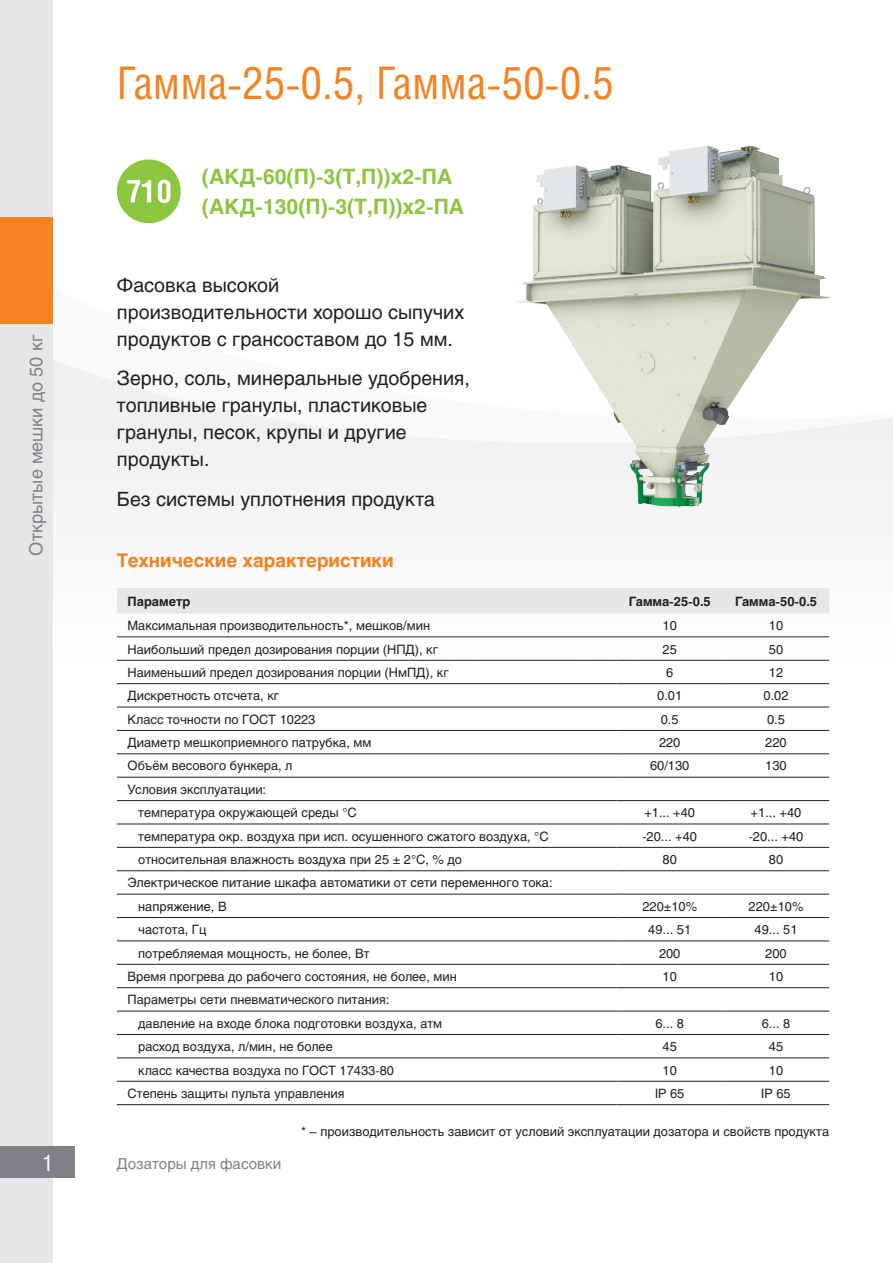
<style>
.page{position:relative;width:893px;height:1263px;background:#fff}
.page>*{position:absolute;margin:0;border:0;box-sizing:border-box;transform-origin:0 0}
.t1{font:45px "Helios Cond";color:#f58220}
.t2{font:22.5px "Helios Cond";color:#fff}
.t3{font:700 21px/30px "Helios";color:#8bc63e}
.t4{font:19.5px/27px "Helios";color:#231f20}
.t5{font:700 18.75px "Helios";color:#f58220}
.t6{font:18px "Helios";color:#808285}
.t7{font:15px "Helios";color:#808285}
.t8{font:12.75px "Helios";color:#231f20}
.t9{font:700 12.75px "Helios";color:#231f20}
</style>
<div class="page">
<div style="left:0;top:0;width:53px;height:1263px;background:#e6e7e9"></div>
<div style="left:0;top:1146px;width:74px;height:32px;background:#808285"></div>
<div style="left:0;top:218px;width:53px;height:106px;background:#f58220"></div>
<div style="left:117px;top:159px;width:64px;height:64px;background:#8bc63e;border-radius:50%"></div>
<svg style="left:127px;top:180px;width:43px;height:23px"></svg>
<div style="left:117px;top:588px;width:712px;height:25px;background:#e6e7e9"></div>
<hr style="left:117px;top:636px;width:500px;height:1px;background:#231f20">
<hr style="left:617px;top:636px;width:106px;height:1px;background:#231f20">
<hr style="left:723px;top:636px;width:106px;height:1px;background:#231f20">
<hr style="left:117px;top:660px;width:500px;height:1px;background:#231f20">
<hr style="left:617px;top:660px;width:106px;height:1px;background:#231f20">
<hr style="left:723px;top:660px;width:106px;height:1px;background:#231f20">
<hr style="left:117px;top:683px;width:500px;height:1px;background:#231f20">
<hr style="left:617px;top:683px;width:106px;height:1px;background:#231f20">
<hr style="left:723px;top:683px;width:106px;height:1px;background:#231f20">
<hr style="left:117px;top:707px;width:500px;height:1px;background:#231f20">
<hr style="left:617px;top:707px;width:106px;height:1px;background:#231f20">
<hr style="left:723px;top:707px;width:106px;height:1px;background:#231f20">
<hr style="left:117px;top:730px;width:500px;height:1px;background:#231f20">
<hr style="left:617px;top:730px;width:106px;height:1px;background:#231f20">
<hr style="left:723px;top:730px;width:106px;height:1px;background:#231f20">
<hr style="left:117px;top:753px;width:500px;height:1px;background:#231f20">
<hr style="left:617px;top:753px;width:106px;height:1px;background:#231f20">
<hr style="left:723px;top:753px;width:106px;height:1px;background:#231f20">
<hr style="left:117px;top:777px;width:500px;height:1px;background:#231f20">
<hr style="left:617px;top:777px;width:106px;height:1px;background:#231f20">
<hr style="left:723px;top:777px;width:106px;height:1px;background:#231f20">
<hr style="left:117px;top:800px;width:500px;height:1px;background:#231f20">
<hr style="left:617px;top:800px;width:106px;height:1px;background:#231f20">
<hr style="left:723px;top:800px;width:106px;height:1px;background:#231f20">
<hr style="left:117px;top:824px;width:500px;height:1px;background:#231f20">
<hr style="left:617px;top:824px;width:106px;height:1px;background:#231f20">
<hr style="left:723px;top:824px;width:106px;height:1px;background:#231f20">
<hr style="left:117px;top:847px;width:500px;height:1px;background:#231f20">
<hr style="left:617px;top:847px;width:106px;height:1px;background:#231f20">
<hr style="left:723px;top:847px;width:106px;height:1px;background:#231f20">
<hr style="left:117px;top:870px;width:500px;height:1px;background:#231f20">
<hr style="left:617px;top:870px;width:106px;height:1px;background:#231f20">
<hr style="left:723px;top:870px;width:106px;height:1px;background:#231f20">
<hr style="left:117px;top:894px;width:500px;height:1px;background:#231f20">
<hr style="left:617px;top:894px;width:106px;height:1px;background:#231f20">
<hr style="left:723px;top:894px;width:106px;height:1px;background:#231f20">
<hr style="left:117px;top:917px;width:500px;height:1px;background:#231f20">
<hr style="left:617px;top:917px;width:106px;height:1px;background:#231f20">
<hr style="left:723px;top:917px;width:106px;height:1px;background:#231f20">
<hr style="left:117px;top:940px;width:500px;height:1px;background:#231f20">
<hr style="left:617px;top:940px;width:106px;height:1px;background:#231f20">
<hr style="left:723px;top:940px;width:106px;height:1px;background:#231f20">
<hr style="left:117px;top:964px;width:500px;height:1px;background:#231f20">
<hr style="left:617px;top:964px;width:106px;height:1px;background:#231f20">
<hr style="left:723px;top:964px;width:106px;height:1px;background:#231f20">
<hr style="left:117px;top:987px;width:500px;height:1px;background:#231f20">
<hr style="left:617px;top:987px;width:106px;height:1px;background:#231f20">
<hr style="left:723px;top:987px;width:106px;height:1px;background:#231f20">
<hr style="left:117px;top:1011px;width:500px;height:1px;background:#231f20">
<hr style="left:617px;top:1011px;width:106px;height:1px;background:#231f20">
<hr style="left:723px;top:1011px;width:106px;height:1px;background:#231f20">
<hr style="left:117px;top:1034px;width:500px;height:1px;background:#231f20">
<hr style="left:617px;top:1034px;width:106px;height:1px;background:#231f20">
<hr style="left:723px;top:1034px;width:106px;height:1px;background:#231f20">
<hr style="left:117px;top:1057px;width:500px;height:1px;background:#231f20">
<hr style="left:617px;top:1057px;width:106px;height:1px;background:#231f20">
<hr style="left:723px;top:1057px;width:106px;height:1px;background:#231f20">
<hr style="left:117px;top:1081px;width:500px;height:1px;background:#231f20">
<hr style="left:617px;top:1081px;width:106px;height:1px;background:#231f20">
<hr style="left:723px;top:1081px;width:106px;height:1px;background:#231f20">
<hr style="left:117px;top:1104px;width:500px;height:1px;background:#231f20">
<hr style="left:617px;top:1104px;width:106px;height:1px;background:#231f20">
<hr style="left:723px;top:1104px;width:106px;height:1px;background:#231f20">
<img style="left:517px;top:145px;width:312px;height:362px">
<p class="t1" style="left:117px;top:56px;width:498px">Гамма-25-0.5, Гамма-50-0.5</p>
<h3 class="t6" style="left:25px;top:556px;width:222px;rotate:-90deg">Открытые мешки до 50 кг</h3>
<p class="t3" style="left:202px;top:162px;width:264px">(АКД-60(П)-3(Т,П))х2-ПA (АКД-130(П)-3(Т,П))х2-ПA</p>
<p class="t4" style="left:117px;top:271px;width:349px">Фасовка высокой производительности хорошо сыпучих продуктов с грансоставом до 15 мм.</p>
<p class="t4" style="left:117px;top:365px;width:355px">Зерно, соль, минеральные удобрения, топливные гранулы, пластиковые гранулы, песок, крупы и другие продукты.</p>
<p class="t4" style="left:117px;top:485px;width:320px">Без системы уплотнения продукта</p>
<p class="t5" style="left:117px;top:549px;width:278px">Технические характеристики</p>
<p class="t9" style="left:128px;top:594px;width:64px">Параметр</p>
<p class="t9" style="left:629px;top:594px;width:84px">Гамма-25-0.5</p>
<p class="t9" style="left:735px;top:594px;width:84px">Гамма-50-0.5</p>
<p class="t8" style="left:128px;top:618px;width:304px">Максимальная производительность*, мешков/мин</p>
<p class="t8" style="left:663px;top:618px;width:16px">10</p>
<p class="t8" style="left:769px;top:618px;width:16px">10</p>
<p class="t8" style="left:128px;top:641px;width:312px">Наибольший предел дозирования порции (НПД), кг</p>
<p class="t8" style="left:663px;top:641px;width:16px">25</p>
<p class="t8" style="left:769px;top:641px;width:16px">50</p>
<p class="t8" style="left:128px;top:665px;width:323px">Наименьший предел дозирования порции (НмПД), кг</p>
<p class="t8" style="left:666px;top:665px;width:9px">6</p>
<p class="t8" style="left:769px;top:665px;width:16px">12</p>
<p class="t8" style="left:128px;top:688px;width:153px">Дискретность отсчета, кг</p>
<p class="t8" style="left:657px;top:688px;width:27px">0.01</p>
<p class="t8" style="left:763px;top:688px;width:27px">0.02</p>
<p class="t8" style="left:128px;top:712px;width:189px">Класс точности по ГОСТ 10223</p>
<p class="t8" style="left:661px;top:712px;width:19px">0.5</p>
<p class="t8" style="left:767px;top:712px;width:19px">0.5</p>
<p class="t8" style="left:128px;top:735px;width:245px">Диаметр мешкоприемного патрубка, мм</p>
<p class="t8" style="left:659px;top:735px;width:23px">220</p>
<p class="t8" style="left:765px;top:735px;width:23px">220</p>
<p class="t8" style="left:128px;top:758px;width:166px">Объём весового бункера, л</p>
<p class="t8" style="left:650px;top:758px;width:41px">60/130</p>
<p class="t8" style="left:765px;top:758px;width:23px">130</p>
<p class="t8" style="left:128px;top:782px;width:140px">Условия эксплуатации:</p>
<p class="t8" style="left:138px;top:805px;width:220px">температура окружающей среды °C</p>
<p class="t8" style="left:644px;top:805px;width:52px">+1... +40</p>
<p class="t8" style="left:751px;top:805px;width:52px">+1... +40</p>
<p class="t8" style="left:138px;top:828px;width:412px">температура окр. воздуха при исп. осушенного сжатого воздуха, °C</p>
<p class="t8" style="left:642px;top:828px;width:56px">-20... +40</p>
<p class="t8" style="left:749px;top:828px;width:56px">-20... +40</p>
<p class="t8" style="left:138px;top:852px;width:325px">относительная влажность воздуха при 25 ± 2°C, % до</p>
<p class="t8" style="left:663px;top:852px;width:16px">80</p>
<p class="t8" style="left:769px;top:852px;width:16px">80</p>
<p class="t8" style="left:128px;top:875px;width:427px">Электрическое питание шкафа автоматики от сети переменного тока:</p>
<p class="t8" style="left:138px;top:899px;width:90px">напряжение, В</p>
<p class="t8" style="left:642px;top:899px;width:56px">220±10%</p>
<p class="t8" style="left:749px;top:899px;width:56px">220±10%</p>
<p class="t8" style="left:138px;top:922px;width:70px">частота, Гц</p>
<p class="t8" style="left:648px;top:922px;width:44px">49... 51</p>
<p class="t8" style="left:755px;top:922px;width:44px">49... 51</p>
<p class="t8" style="left:138px;top:945px;width:233px">потребляемая мощность, не более, Вт</p>
<p class="t8" style="left:659px;top:945px;width:23px">200</p>
<p class="t8" style="left:765px;top:945px;width:23px">200</p>
<p class="t8" style="left:128px;top:969px;width:331px">Время прогрева до рабочего состояния, не более, мин</p>
<p class="t8" style="left:663px;top:969px;width:16px">10</p>
<p class="t8" style="left:769px;top:969px;width:16px">10</p>
<p class="t8" style="left:128px;top:992px;width:263px">Параметры сети пневматического питания:</p>
<p class="t8" style="left:138px;top:1016px;width:306px">давление на входе блока подготовки воздуха, атм</p>
<p class="t8" style="left:655px;top:1016px;width:30px">6... 8</p>
<p class="t8" style="left:762px;top:1016px;width:30px">6... 8</p>
<p class="t8" style="left:138px;top:1039px;width:196px">расход воздуха, л/мин, не более</p>
<p class="t8" style="left:663px;top:1039px;width:16px">45</p>
<p class="t8" style="left:769px;top:1039px;width:16px">45</p>
<p class="t8" style="left:138px;top:1062px;width:257px">класс качества воздуха по ГОСТ 17433-80</p>
<p class="t8" style="left:663px;top:1062px;width:16px">10</p>
<p class="t8" style="left:769px;top:1062px;width:16px">10</p>
<p class="t8" style="left:128px;top:1086px;width:218px">Степень защиты пульта управления</p>
<p class="t8" style="left:655px;top:1086px;width:31px">IP 65</p>
<p class="t8" style="left:761px;top:1086px;width:31px">IP 65</p>
<p class="t8" style="left:301px;top:1124px;width:530px">* – производительность зависит от условий эксплуатации дозатора и свойств продукта</p>
<h2 class="t2" style="left:42px;top:1149px;width:12px">1</h2>
<p class="t7" style="left:117px;top:1155px;width:166px">Дозаторы для фасовки</p>
</div>
